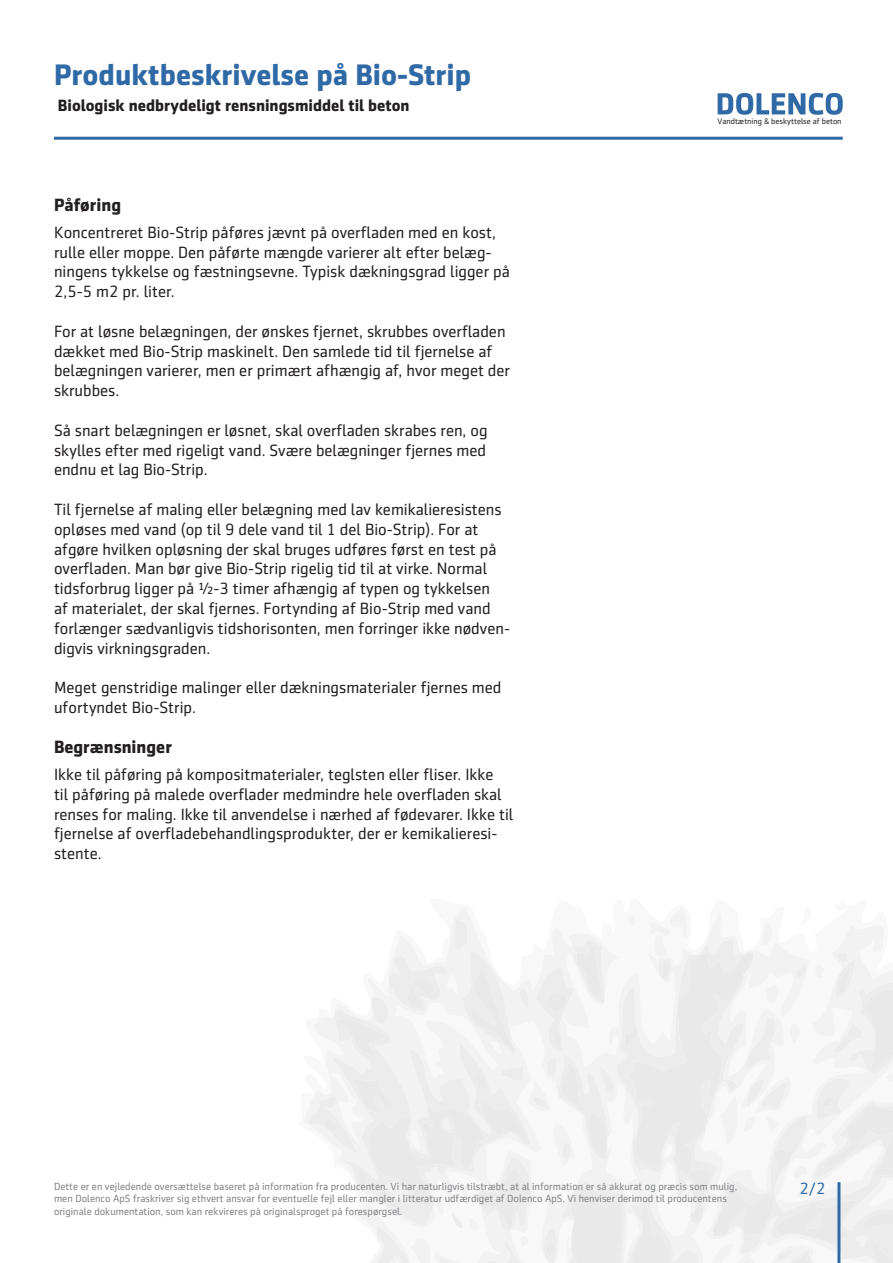
<style>
.page{position:relative;width:893px;height:1263px;background:#fff}
.page>*{position:absolute;margin:0;border:0;box-sizing:border-box;transform-origin:0 0}
.t1{font:700 30px "Sentico Sans DT";color:#2f69a6}
.mellemrubrik{font:700 18px "Sentico Sans DT";color:#231f20}
.brød{font:16.5px/19.8px "Sentico Sans DT";color:#231f20}
.t2{font:700 16.5px "Sentico Sans DT";color:#231f20}
.t3{font:16.5px "Sentico Sans DT";color:#2f69a6}
.t4{font:10.5px/12.6px "Sentico Sans DT";color:#808285}
.t5{font:8.25px "Sentico Sans DT";color:#231f20}
</style>
<div class="page">
<svg style="left:306px;top:907px;width:587px;height:356px"></svg>
<svg style="left:718px;top:93px;width:125px;height:22px"></svg>
<hr style="left:837px;top:1182px;width:3px;height:81px;background:#2f69a6">
<hr style="left:54px;top:137px;width:789px;height:3px;background:#2f69a6">
<h1 class="t1" style="left:54px;top:57px;width:419px">Produktbeskrivelse på Bio-Strip</h1>
<p class="t2" style="left:58px;top:96px;width:353px">Biologisk nedbrydeligt rensningsmiddel til beton</p>
<p class="mellemrubrik" style="left:54px;top:194px;width:69px">Påføring</p>
<p class="brød" style="left:54px;top:222px;width:457px">Koncentreret Bio-Strip påføres jævnt på overfladen med en kost, rulle eller moppe. Den påførte mængde varierer alt efter belæg&shy;ningens tykkelse og fæstningsevne. Typisk dækningsgrad ligger på 2,5-5 m2 pr. liter.</p>
<p class="brød" style="left:54px;top:321px;width:458px">For at løsne belægningen, der ønskes fjernet, skrubbes overfladen dækket med Bio-Strip maskinelt. Den samlede tid til fjernelse af belægningen varierer, men er primært afhængig af, hvor meget der skrubbes.</p>
<p class="brød" style="left:54px;top:420px;width:435px;text-align:justify">Så snart belægningen er løsnet, skal overfladen skrabes ren, og skylles efter med rigeligt vand. Svære belægninger fjernes med endnu et lag Bio-Strip.</p>
<p class="brød" style="left:54px;top:500px;width:458px">Til fjernelse af maling eller belægning med lav kemikalieresistens opløses med vand (op til 9 dele vand til 1 del Bio-Strip). For at afgøre hvilken opløsning der skal bruges udføres først en test på overfladen. Man bør give Bio-Strip rigelig tid til at virke. Normal tidsforbrug ligger på ½-3 timer afhængig af typen og tykkelsen<br>af materialet, der skal fjernes. Fortynding af Bio-Strip med vand forlænger sædvanligvis tidshorisonten, men forringer ikke nødven&shy;digvis virkningsgraden.</p>
<p class="brød" style="left:54px;top:678px;width:449px">Meget genstridige malinger eller dækningsmaterialer fjernes med ufortyndet Bio-Strip.</p>
<p class="mellemrubrik" style="left:54px;top:736px;width:119px">Begrænsninger</p>
<p class="brød" style="left:54px;top:764px;width:461px">Ikke til påføring på kompositmaterialer, teglsten eller fliser. Ikke<br>til påføring på malede overflader medmindre hele overfladen skal renses for maling. Ikke til anvendelse i nærhed af fødevarer. Ikke til fjernelse af overfladebehandlingsprodukter, der er kemikalieresi&shy;stente.</p>
<p class="t5" style="left:718px;top:117px;width:125px">Vandtætning &amp; beskyttelse af beton</p>
<p class="t4" style="left:54px;top:1180px;width:685px">Dette er en vejledende oversættelse baseret på information fra producenten. Vi har naturligvis tilstræbt, at al information er så akkurat og præcis som mulig, men Dolenco ApS fraskriver sig ethvert ansvar for eventuelle fejl eller mangler i litteratur udfærdiget af Dolenco ApS. Vi henviser derimod til producentens originale dokumentation, som kan rekvireres på originalsproget på forespørgsel.</p>
<p class="t3" style="left:799px;top:1179px;width:28px">2/2</p>
</div>
